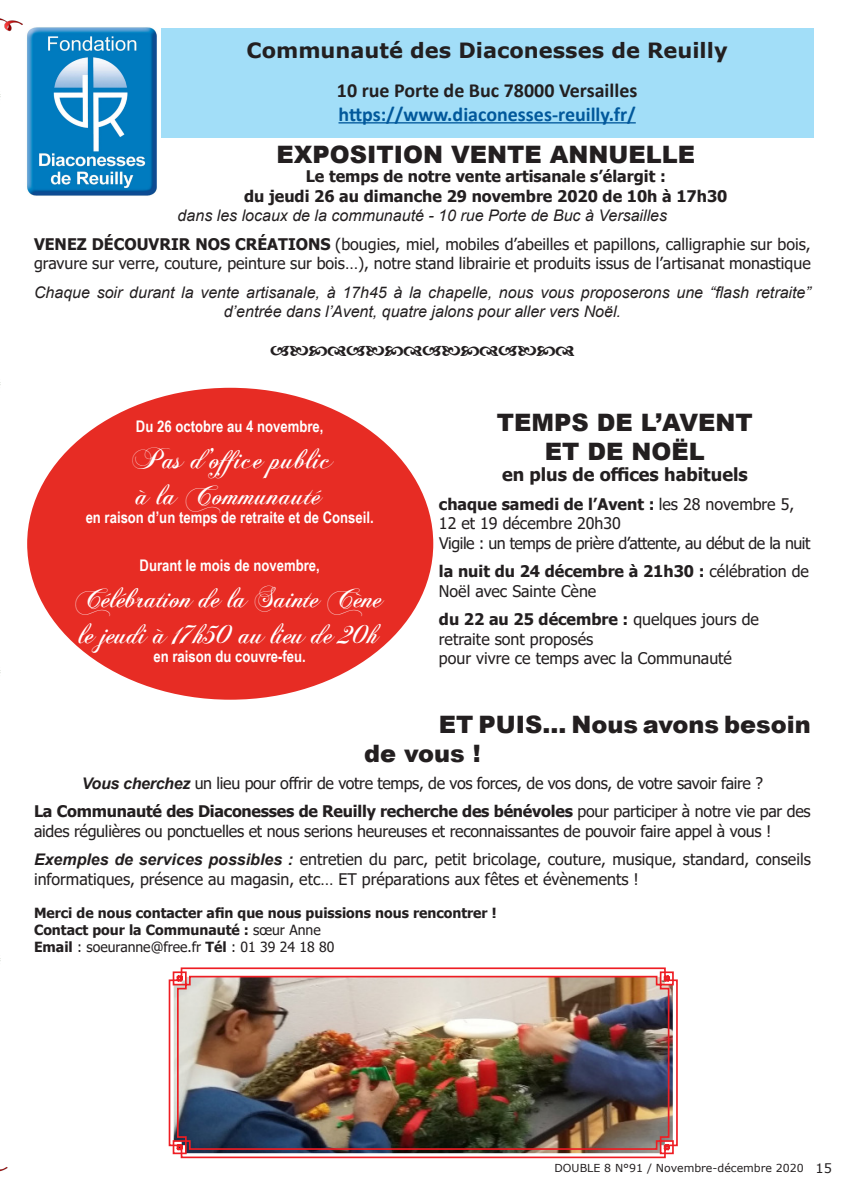
<style>
.page{position:relative;width:842px;height:1191px;background:#fff}
.page>*{position:absolute;margin:0;border:0;box-sizing:border-box;transform-origin:0 0}
.t1{font:30px "Chopin Script";letter-spacing:-.02em;color:#fff}
.t2{font:30px "Chopin Script";color:#fff}
.t3{font:900 24px/28.8px "Arial";color:#231f20}
.t4{font:700 21px "Verdana";color:#231f20}
.t5{font:700 20px "Calibri";color:#01589b}
.t6{font:700 20px "Calibri";color:#231f20}
.t7{font:700 18px "Tahoma";color:#231f20}
.t8{font:16px/19.2px "Tahoma";color:#231f20}
.t9{font:italic 16px/19.2px "Arial";color:#231f20;text-align:center}
.t10{font:700 16px "Arial Narrow";color:#fff}
.t11{font:700 16px "Tahoma";color:#231f20}
.t12{font:16px "Tahoma";letter-spacing:-.02em;color:#231f20}
.t13{font:16px "Tahoma";letter-spacing:-.03em;color:#231f20}
.t14{font:700 14px "Tahoma";color:#231f20}
.t15{font:14px "Tahoma";color:#231f20}
.t16{font:11px "Verdana";color:#231f20}
.s1{font-weight:700}
.s2{font-family:"Arial";font-weight:700;font-style:italic}
.s3{font-weight:400}
.s4{font-size:13px}
</style>
<div class="page">
<img style="left:27px;top:27px;width:130px;height:169px">
<div style="left:161px;top:28px;width:653px;height:109px;background:#a2def8"></div>
<hr style="left:338px;top:122px;width:298px;height:1px;background:#01589b">
<svg style="left:168px;top:967px;width:510px;height:192px"></svg>
<img style="left:172px;top:970px;width:503px;height:185px">
<div style="left:27px;top:388px;width:406px;height:311px;background:#e72c24;border-radius:50%"></div>
<img style="left:1px;top:18px;width:21px;height:14px">
<img style="left:0;top:1167px;width:8px;height:5px">
<p class="t4" style="left:247px;top:36px;width:483px">Communauté des Diaconesses de Reuilly</p>
<p class="t6" style="left:337px;top:76px;width:302px">10 rue Porte de Buc 78000 Versailles</p>
<p class="t5" style="left:338px;top:100px;width:299px">https://www.diaconesses-reuilly.fr/</p>
<p class="t3" style="left:276px;top:139px;width:420px">EXPOSITION VENTE ANNUELLE</p>
<p class="t11" style="left:306px;top:165px;width:362px">Le temps de notre vente artisanale s’élargit :</p>
<p class="t11" style="left:244px;top:185px;width:485px">du jeudi 26 au dimanche 29 novembre 2020 de 10h à 17h30</p>
<p class="t9" style="left:178px;top:206px;width:491px">dans les locaux de la communauté - 10 rue Porte de Buc à Versailles</p>
<p class="t8" style="left:34px;top:235px;width:778px"><span class="s1">VENEZ DÉCOUVRIR NOS CRÉATIONS</span> (bougies, miel, mobiles d’abeilles et papillons, calligraphie sur bois, gravure sur verre, couture, peinture sur bois…), notre stand librairie et produits issus de l’artisanat monastique</p>
<p class="t9" style="left:34px;top:283px;width:778px">Chaque soir durant la vente artisanale, à 17h45 à la chapelle, nous vous proposerons une “flash retraite” d’entrée dans l’Avent, quatre jalons pour aller vers Noël.</p>
<p class="t10" style="left:136px;top:414px;width:189px">Du 26 octobre au 4 novembre,</p>
<p class="t2" style="left:132px;top:440px;width:202px">Pas d'office public</p>
<p class="t2" style="left:137px;top:476px;width:187px">à la Communauté</p>
<p class="t10" style="left:86px;top:505px;width:290px">en raison d’un temps de retraite et de Conseil.</p>
<p class="t10" style="left:140px;top:553px;width:182px">Durant le mois de novembre,</p>
<p class="t1" style="left:76px;top:579px;width:310px">Célébration de la Sainte Cène</p>
<p class="t1" style="left:80px;top:615px;width:301px">le jeudi à 17h50 au lieu de 20h</p>
<p class="t10" style="left:153px;top:644px;width:154px">en raison du couvre-feu.</p>
<p class="t3" style="left:497px;top:407px;width:258px">TEMPS DE L’AVENT</p>
<p class="t3" style="left:545px;top:436px;width:161px">ET DE NOËL</p>
<p class="t7" style="left:502px;top:462px;width:247px">en plus de offices habituels</p>
<p class="t8" style="left:439px;top:495px;width:357px"><span class="s1">chaque samedi de l’Avent :</span> les 28 novembre 5,<br>12 et 19 décembre 20h30</p>
<p class="t13" style="left:439px;top:532px;width:373px">Vigile : un temps de prière d’attente, au début de la nuit</p>
<p class="t8" style="left:439px;top:563px;width:372px"><span class="s1">la nuit du 24 décembre à 21h30 :</span> célébration de<br>Noël avec Sainte Cène</p>
<p class="t8" style="left:439px;top:611px;width:321px"><span class="s1">du 22 au 25 décembre :</span> quelques jours de retraite sont proposés</p>
<p class="t8" style="left:439px;top:649px;width:295px">pour vivre ce temps avec la Communauté</p>
<p class="t3" style="left:364px;top:709px;width:448px;text-indent:75px">ET PUIS… Nous avons besoin de vous !</p>
<p class="t12" style="left:82px;top:772px;width:683px"><span class="s2">Vous cherchez</span> un lieu pour offrir de votre temps, de vos forces, de vos dons, de votre savoir faire ?</p>
<p class="t8" style="left:34px;top:803px;width:778px"><span class="s1">La Communauté des Diaconesses de Reuilly recherche des bénévoles</span> pour participer à notre vie par des aides régulières ou ponctuelles et nous serions heureuses et reconnaissantes de pouvoir faire appel à vous !</p>
<p class="t8" style="left:34px;top:851px;width:778px"><span class="s2">Exemples de services possibles :</span> entretien du parc, petit bricolage, couture, musique, standard, conseils informatiques, présence au magasin, etc… ET préparations aux fêtes et évènements !</p>
<p class="t14" style="left:34px;top:903px;width:464px">Merci de nous contacter afin que nous puissions nous rencontrer !</p>
<p class="t14" style="left:34px;top:920px;width:288px">Contact pour la Communauté : <span class="s3">sœur Anne</span></p>
<p class="t15" style="left:34px;top:937px;width:302px"><span class="s1">Email</span> : soeuranne@free.fr <span class="s1">Tél</span> : 01 39 24 18 80</p>
<p class="t16" style="left:554px;top:1160px;width:279px">DOUBLE 8 N°91 / Novembre-décembre 2020 <span class="s4">15</span></p>
</div>
